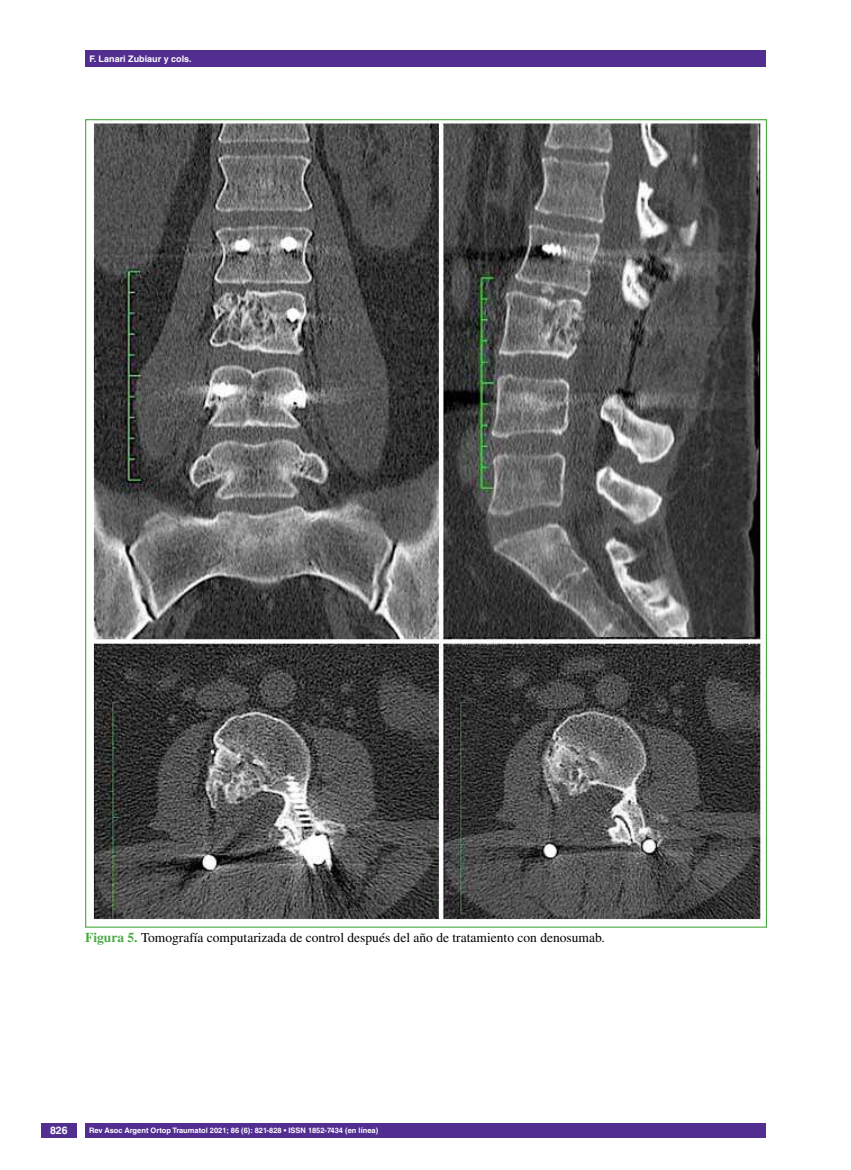
<style>
.page{position:relative;width:851px;height:1170px;background:#fff}
.page>*{position:absolute;margin:0;border:0;box-sizing:border-box;transform-origin:0 0}
.t1{font:13.5px "Times LT Std";color:#000}
.t2{font:700 10.5px "Helvetica LT Std";color:#fff}
.t3{font:700 9px "Helvetica LT Std";color:#fff}
.t4{font:700 7.5px "Helvetica LT Std";color:#fff}
.s1{font-weight:700;color:#49a942}
</style>
<div class="page">
<div style="left:41px;top:1123px;width:36px;height:14px;background:#522e91"></div>
<div style="left:85px;top:50px;width:680px;height:17px;background:#522e91"></div>
<div style="left:85px;top:1123px;width:680px;height:14px;background:#522e91"></div>
<img style="left:93px;top:121px;width:671px;height:799px">
<p class="t3" style="left:89px;top:53px;width:104px">F. Lanari Zubiaur y cols.</p>
<p class="t1" style="left:85px;top:930px;width:521px"><span class="s1">Figura 5.</span> Tomografía computarizada de control después del año de tratamiento con denosumab.</p>
<p class="t2" style="left:50px;top:1124px;width:19px">826</p>
<p class="t4" style="left:89px;top:1125px;width:290px">Rev Asoc Argent Ortop Traumatol 2021; 86 (6): 821-828 • ISSN 1852-7434 (en línea)</p>
</div>
